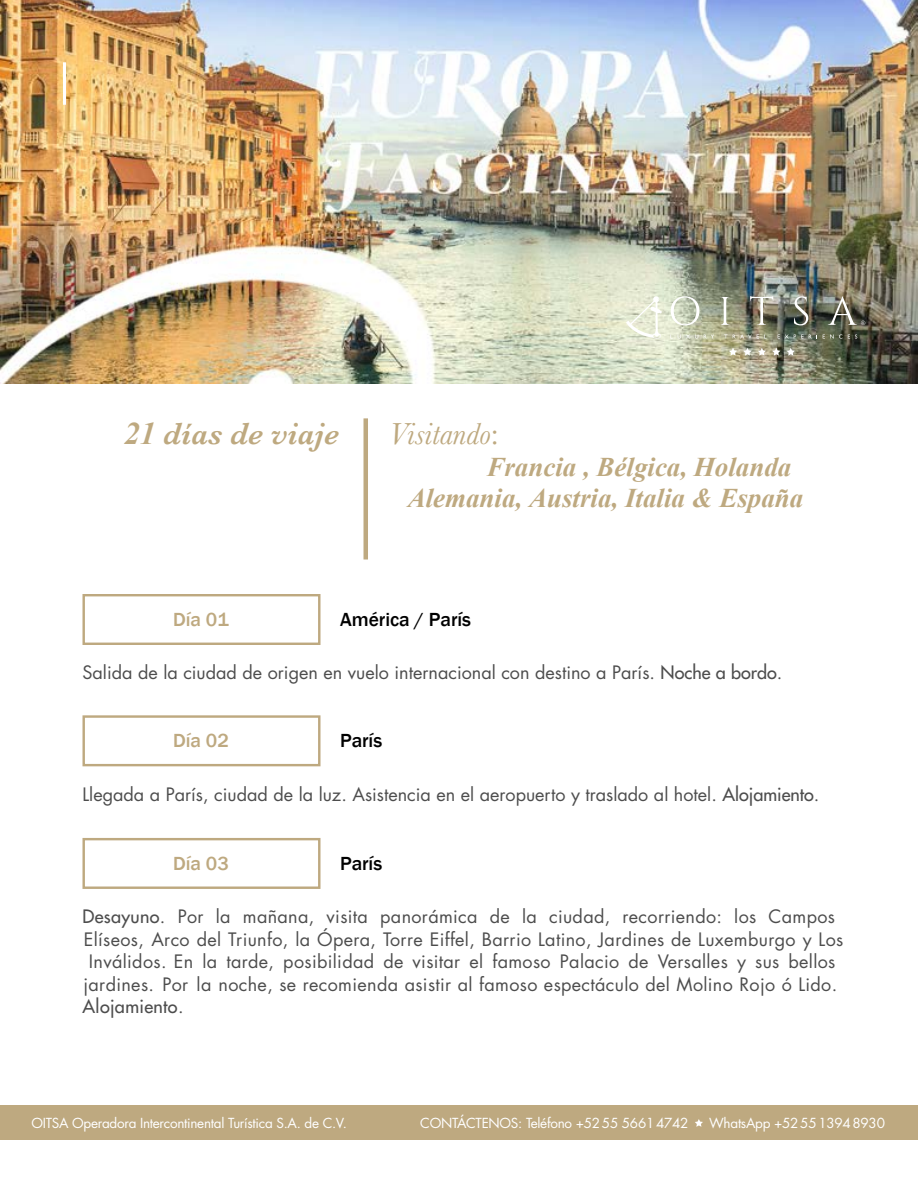
<style>
.page{position:relative;width:918px;height:1188px;background:#fff}
.page>*{position:absolute;margin:0;border:0;box-sizing:border-box;transform-origin:0 0}
.t1{font:italic 600 31.5px "Baskerville";color:#bea980}
.t2{font:italic 31.5px "Baskerville";color:#bea980}
.t3{font:italic 700 27px/31.5px "Times New Roman";color:#bea980}
.t4{font:500 19.5px "Franklin Gothic";color:#000}
.t5{font:500 19.5px "Franklin Gothic";color:#bea980}
.t6{font:18px "Futura Std";letter-spacing:.02em;color:#4d4d4d}
.t7{font:18px "Futura Std";color:#4d4d4d}
.t8{font:500 18px "Futura Std";letter-spacing:.02em;color:#4d4d4d}
.t9{font:13.5px "Futura Std";letter-spacing:-.02em;color:#fff}
.s1{font-family:"Times New Roman";font-weight:700}
.s2{font-style:normal}
.s3{font-weight:500}
.s4{font-weight:400}
</style>
<div class="page">
<img style="left:0;top:0;width:918px;height:384px">
<div style="left:0;top:1106px;width:918px;height:34px;background:#bea980"></div>
<svg style="left:695px;top:1119px;width:8px;height:8px"></svg>
<hr style="left:364px;top:418px;width:4px;height:142px;background:#bea980">
<div style="left:82px;top:594px;width:239px;height:51px;border:2px solid #bea980"></div>
<div style="left:82px;top:715px;width:239px;height:51px;border:2px solid #bea980"></div>
<div style="left:82px;top:838px;width:239px;height:51px;border:2px solid #bea980"></div>
<hr style="left:63px;top:62px;width:3px;height:43px;background:#fff">
<svg style="left:670px;top:335px;width:28px;height:4px"></svg>
<svg style="left:704px;top:335px;width:10px;height:4px"></svg>
<svg style="left:724px;top:335px;width:42px;height:4px"></svg>
<svg style="left:778px;top:335px;width:25px;height:4px"></svg>
<svg style="left:809px;top:334px;width:48px;height:5px"></svg>
<svg style="left:758px;top:348px;width:8px;height:8px"></svg>
<svg style="left:772px;top:348px;width:8px;height:8px"></svg>
<svg style="left:787px;top:348px;width:8px;height:8px"></svg>
<svg style="left:729px;top:348px;width:8px;height:8px"></svg>
<svg style="left:743px;top:348px;width:9px;height:8px"></svg>
<svg style="left:626px;top:296px;width:36px;height:44px"></svg>
<svg style="left:671px;top:296px;width:28px;height:29px"></svg>
<svg style="left:721px;top:297px;width:8px;height:28px"></svg>
<svg style="left:750px;top:296px;width:23px;height:29px"></svg>
<svg style="left:794px;top:296px;width:14px;height:29px"></svg>
<svg style="left:828px;top:296px;width:37px;height:29px"></svg>
<h1 class="t1" style="left:124px;top:413px;width:216px"><span class="s1">21</span> días de viaje</h1>
<h1 class="t2" style="left:389px;top:413px;width:112px">Visitando<span class="s2">:</span></h1>
<h2 class="t3" style="left:408px;top:451px;width:397px;text-indent:79px">Francia , Bélgica, Holanda<br>Alemania, Austria, Italia &amp; España</h2>
<p class="t5" style="left:173px;top:608px;width:57px">Día 01</p>
<p class="t4" style="left:340px;top:608px;width:133px">América / París</p>
<p class="t7" style="left:82px;top:661px;width:701px">Salida de la ciudad de origen en vuelo internacional con destino a París. <span class="s3">Noche a bordo</span>.</p>
<p class="t5" style="left:173px;top:729px;width:57px">Día 02</p>
<p class="t4" style="left:340px;top:729px;width:44px">París</p>
<p class="t7" style="left:82px;top:783px;width:739px">Llegada a París, ciudad de la luz. Asistencia en el aeropuerto y traslado al hotel. <span class="s3">Alojamiento</span>.</p>
<p class="t5" style="left:173px;top:852px;width:57px">Día 03</p>
<p class="t4" style="left:340px;top:852px;width:44px">París</p>
<p class="t6" style="left:82px;top:905px;width:754px"><span class="s3">Desayuno</span>. Por la mañana, visita panorámica de la ciudad, recorriendo: los Campos</p>
<p class="t6" style="left:84px;top:928px;width:761px">Elíseos, Arco del Triunfo, la Ópera, Torre Eiffel, Barrio Latino, Jardines de Luxemburgo y Los</p>
<p class="t6" style="left:89px;top:950px;width:748px">Inválidos. En la tarde, posibilidad de visitar el famoso Palacio de Versalles y sus bellos</p>
<p class="t6" style="left:84px;top:973px;width:755px">jardines. Por la noche, se recomienda asistir al famoso espectáculo del Molino Rojo ó Lido.</p>
<p class="t8" style="left:83px;top:995px;width:102px">Alojamiento<span class="s4">.</span></p>
<p class="t9" style="left:32px;top:1115px;width:317px">OITSA Operadora Intercontinental Turística S.A. de C.V.</p>
<p class="t9" style="left:420px;top:1115px;width:270px">CONTÁCTENOS: Teléfono +5255 56614742</p>
<p class="t9" style="left:709px;top:1115px;width:177px">WhatsApp +525513948930</p>
</div>
